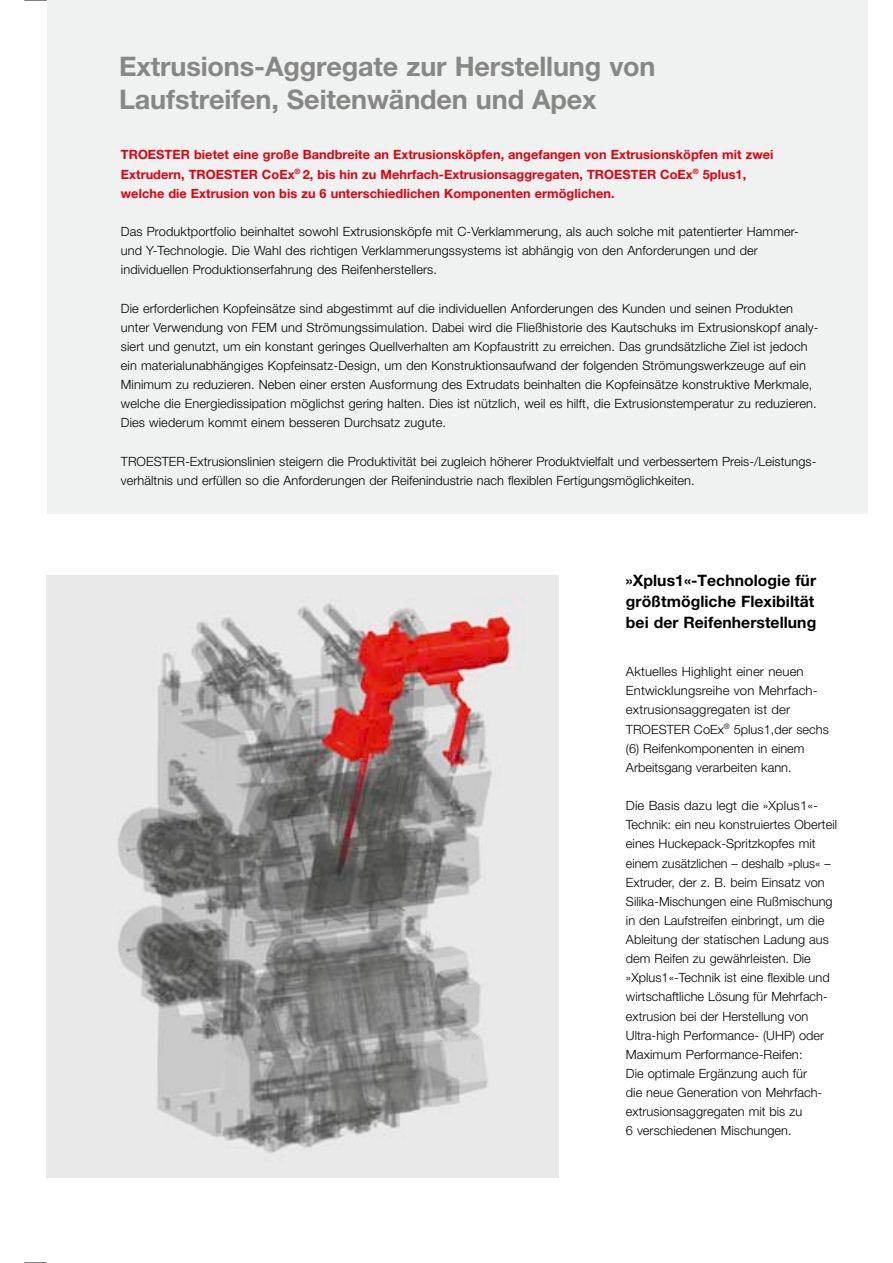
<style>
.page{position:relative;width:893px;height:1263px;background:#fff}
.page>*{position:absolute;margin:0;border:0;box-sizing:border-box;transform-origin:0 0}
.t1{font:700 27px/33px "Helvetica Neue";letter-spacing:-.005em;color:#878786}
.t2{font:700 15.75px/21px "Helvetica Neue";letter-spacing:.005em;color:#000}
.t3{font:300 12.75px/19.2px "Helvetica Neue";letter-spacing:.01em;color:#000}
.t4{font:700 12.75px/19.2px "Helvetica Neue";letter-spacing:.005em;color:#e2000f}
</style>
<div class="page">
<div style="left:47px;top:0;width:820px;height:514px;background:#f0f1f1"></div>
<img style="left:47px;top:575px;width:511px;height:603px">
<svg style="left:24px;top:0;width:23px;height:1px"></svg>
<svg style="left:24px;top:1262px;width:23px;height:1px"></svg>
<h1 class="t1" style="left:119px;top:50px;width:538px">Extrusions-Aggregate zur Herstellung von<br>Laufstreifen, Seitenwänden und Apex</h1>
<p class="t4" style="left:121px;top:145px;width:654px">TROESTER bietet eine große Bandbreite an Extrusionsköpfen, angefangen von Extrusionsköpfen mit zwei<br>Extrudern, TROESTER CoEx<sup>®</sup> 2, bis hin zu Mehrfach-Extrusionsaggregaten, TROESTER CoEx<sup>®</sup> 5plus1, welche die Extrusion von bis zu 6 unterschiedlichen Komponenten ermöglichen.</p>
<p class="t3" style="left:121px;top:222px;width:680px">Das Produktportfolio beinhaltet sowohl Extrusionsköpfe mit C-Verklammerung, als auch solche mit patentierter Hammer&shy;und Y-Technologie. Die Wahl des richtigen Verklammerungssystems ist abhängig von den Anforderungen und der individuellen Produktionserfahrung des Reifenherstellers.</p>
<p class="t3" style="left:121px;top:298px;width:699px">Die erforderlichen Kopfeinsätze sind abgestimmt auf die individuellen Anforderungen des Kunden und seinen Produkten unter Verwendung von FEM und Strömungssimulation. Dabei wird die Fließhistorie des Kautschuks im Extrusionskopf analy&shy;siert und genutzt, um ein konstant geringes Quellverhalten am Kopfaustritt zu erreichen. Das grundsätzliche Ziel ist jedoch ein materialunabhängiges Kopfeinsatz-Design, um den Konstruktionsaufwand der folgenden Strömungswerkzeuge auf ein Minimum zu reduzieren. Neben einer ersten Ausformung des Extrudats beinhalten die Kopfeinsätze konstruktive Merkmale, welche die Energiedissipation möglichst gering halten. Dies ist nützlich, weil es hilft, die Extrusionstemperatur zu reduzieren.<br>Dies wiederum kommt einem besseren Durchsatz zugute.</p>
<p class="t3" style="left:121px;top:451px;width:697px">TROESTER-Extrusionslinien steigern die Produktivität bei zugleich höherer Produktvielfalt und verbessertem Preis-/Leistungs&shy;verhältnis und erfüllen so die Anforderungen der Reifenindustrie nach flexiblen Fertigungsmöglichkeiten.</p>
<p class="t2" style="left:626px;top:570px;width:192px">»Xplus1«-Technologie für größtmögliche Flexibiltät bei der Reifenherstellung</p>
<p class="t3" style="left:626px;top:662px;width:204px">Aktuelles Highlight einer neuen<br>Entwicklungsreihe von Mehrfach&shy;extrusionsaggregaten ist der<br>TROESTER CoEx<sup>®</sup> 5plus1,der sechs (6) Reifenkomponenten in einem<br>Arbeitsgang verarbeiten kann.</p>
<p class="t3" style="left:626px;top:796px;width:213px">Die Basis dazu legt die »Xplus1«- Technik: ein neu konstruiertes Oberteil eines Huckepack-Spritzkopfes mit einem zusätzlichen – deshalb »plus« – Extruder, der z. B. beim Einsatz von Silika-Mischungen eine Rußmischung in den Laufstreifen einbringt, um die Ableitung der statischen Ladung aus dem Reifen zu gewährleisten. Die »Xplus1«-Technik ist eine flexible und wirtschaftliche Lösung für Mehrfach&shy;extrusion bei der Herstellung von Ultra-high Performance- (UHP) oder Maximum Performance-Reifen:<br>Die optimale Ergänzung auch für<br>die neue Generation von Mehrfach&shy;extrusionsaggregaten mit bis zu<br>6 verschiedenen Mischungen.</p>
</div>
